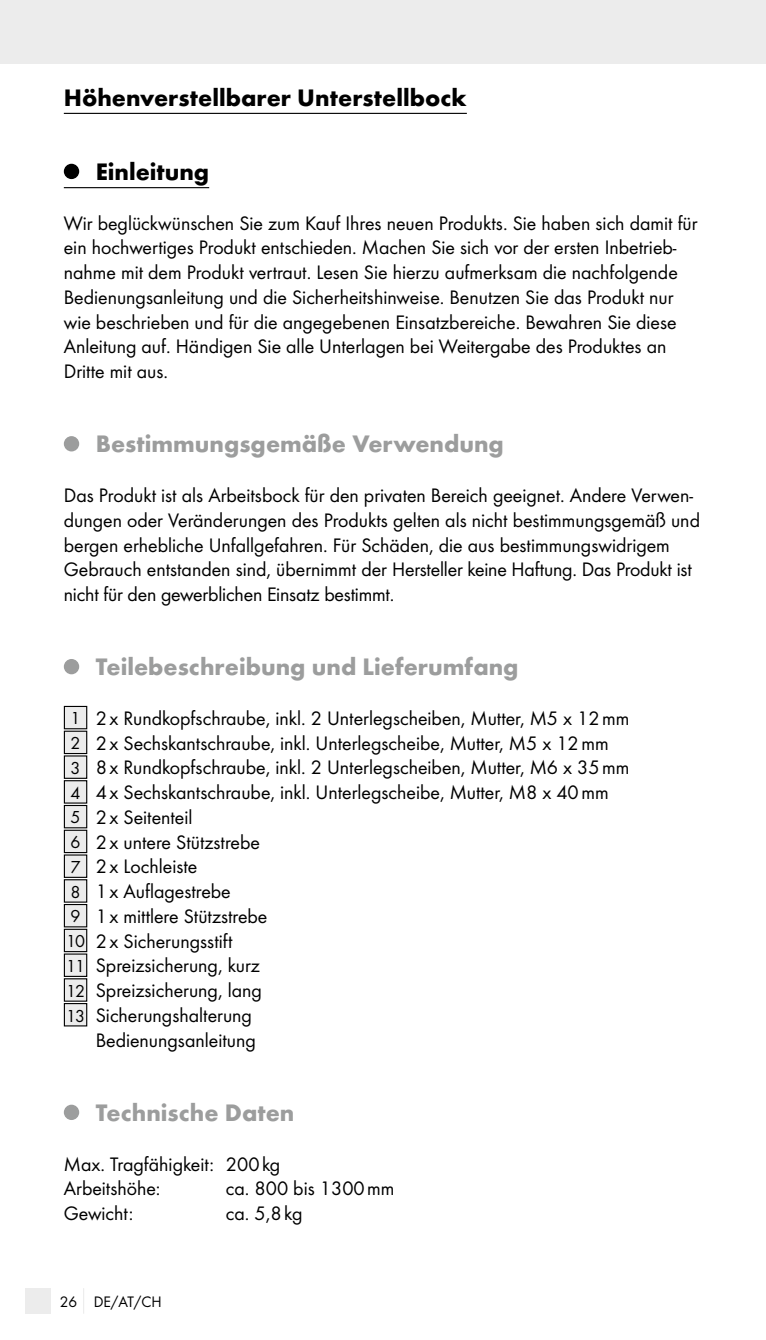
<style>
.page{position:relative;width:766px;height:1340px;background:#fff}
.page>*{position:absolute;margin:0;border:0;box-sizing:border-box;transform-origin:0 0}
.t1{font:700 24.75px "Futura";color:#9c9d9d}
.t2{font:700 24.75px "Futura";color:#000}
.t3{font:20.25px/24.8px "Futura Boo";color:#000}
.t4{font:15.75px "Futura Boo";color:#000}
.s1{font-size:18px}
</style>
<div class="page">
<div style="left:0;top:0;width:765px;height:64px;background:#ececec"></div>
<div style="left:26px;top:1288px;width:25px;height:25px;background:#ececec"></div>
<svg style="left:83px;top:1288px;width:1px;height:25px"></svg>
<hr style="left:64px;top:113px;width:402px;height:1px;background:#000">
<hr style="left:64px;top:187px;width:145px;height:1px;background:#000">
<div style="left:64px;top:164px;width:15px;height:15px;background:#000;border-radius:50%"></div>
<div style="left:64px;top:436px;width:15px;height:15px;background:#9c9d9d;border-radius:50%"></div>
<div style="left:64px;top:659px;width:15px;height:15px;background:#9c9d9d;border-radius:50%"></div>
<div style="left:64px;top:706px;width:23px;height:22px;background:#ececec"></div>
<div style="left:64px;top:706px;width:23px;height:23px;border:1px solid #000"></div>
<div style="left:64px;top:731px;width:23px;height:22px;background:#ececec"></div>
<div style="left:64px;top:730px;width:23px;height:24px;border:1px solid #000"></div>
<div style="left:64px;top:756px;width:23px;height:22px;background:#ececec"></div>
<div style="left:64px;top:755px;width:23px;height:24px;border:1px solid #000"></div>
<div style="left:64px;top:780px;width:23px;height:23px;background:#ececec"></div>
<div style="left:64px;top:780px;width:23px;height:23px;border:1px solid #000"></div>
<div style="left:64px;top:805px;width:23px;height:22px;background:#ececec"></div>
<div style="left:64px;top:805px;width:23px;height:23px;border:1px solid #000"></div>
<div style="left:64px;top:830px;width:23px;height:22px;background:#ececec"></div>
<div style="left:64px;top:829px;width:23px;height:24px;border:1px solid #000"></div>
<div style="left:64px;top:855px;width:23px;height:22px;background:#ececec"></div>
<div style="left:64px;top:854px;width:23px;height:24px;border:1px solid #000"></div>
<div style="left:64px;top:879px;width:23px;height:23px;background:#ececec"></div>
<div style="left:64px;top:879px;width:23px;height:23px;border:1px solid #000"></div>
<div style="left:64px;top:904px;width:23px;height:22px;background:#ececec"></div>
<div style="left:64px;top:904px;width:23px;height:23px;border:1px solid #000"></div>
<div style="left:64px;top:929px;width:23px;height:22px;background:#ececec"></div>
<div style="left:64px;top:928px;width:23px;height:24px;border:1px solid #000"></div>
<div style="left:64px;top:954px;width:23px;height:22px;background:#ececec"></div>
<div style="left:64px;top:953px;width:23px;height:24px;border:1px solid #000"></div>
<div style="left:64px;top:978px;width:23px;height:23px;background:#ececec"></div>
<div style="left:64px;top:978px;width:23px;height:23px;border:1px solid #000"></div>
<div style="left:64px;top:1003px;width:23px;height:22px;background:#ececec"></div>
<div style="left:64px;top:1003px;width:23px;height:23px;border:1px solid #000"></div>
<div style="left:64px;top:1104px;width:15px;height:16px;background:#9c9d9d;border-radius:50%"></div>
<p class="t2" style="left:64px;top:82px;width:404px">Höhenverstellbarer Unterstellbock</p>
<p class="t2" style="left:96px;top:156px;width:115px">Einleitung</p>
<p class="t3" style="left:64px;top:210px;width:635px">Wir beglückwünschen Sie zum Kauf Ihres neuen Produkts. Sie haben sich damit für ein hochwertiges Produkt entschieden. Machen Sie sich vor der ersten Inbetrieb&shy;nahme mit dem Produkt vertraut. Lesen Sie hierzu aufmerksam die nachfolgende Bedienungsanleitung und die Sicherheitshinweise. Benutzen Sie das Produkt nur wie beschrieben und für die angegebenen Einsatzbereiche. Bewahren Sie diese Anleitung auf. Händigen Sie alle Unterlagen bei Weitergabe des Produktes an Dritte mit aus.</p>
<p class="t1" style="left:96px;top:429px;width:409px">Bestimmungsgemäße Verwendung</p>
<p class="t3" style="left:64px;top:483px;width:637px">Das Produkt ist als Arbeitsbock für den privaten Bereich geeignet. Andere Verwen&shy;dungen oder Veränderungen des Produkts gelten als nicht bestimmungsgemäß und bergen erhebliche Unfallgefahren. Für Schäden, die aus bestimmungswidrigem Gebrauch entstanden sind, übernimmt der Hersteller keine Haftung. Das Produkt ist nicht für den gewerblichen Einsatz bestimmt.</p>
<p class="t1" style="left:96px;top:651px;width:424px">Teilebeschreibung und Lieferumfang</p>
<p class="t3" style="left:71px;top:705px;width:560px"><span class="s1">1</span> 2x Rundkopfschraube, inkl. 2 Unterlegscheiben, Mutter, M5 x 12mm</p>
<p class="t3" style="left:71px;top:730px;width:539px"><span class="s1">2</span> 2x Sechskantschraube, inkl. Unterlegscheibe, Mutter, M5 x 12mm</p>
<p class="t3" style="left:71px;top:755px;width:560px"><span class="s1">3</span> 8x Rundkopfschraube, inkl. 2 Unterlegscheiben, Mutter, M6 x 35mm</p>
<p class="t3" style="left:71px;top:780px;width:539px"><span class="s1">4</span> 4x Sechskantschraube, inkl. Unterlegscheibe, Mutter, M8 x 40mm</p>
<p class="t3" style="left:71px;top:804px;width:123px"><span class="s1">5</span> 2x Seitenteil</p>
<p class="t3" style="left:71px;top:829px;width:191px"><span class="s1">6</span> 2x untere Stützstrebe</p>
<p class="t3" style="left:71px;top:854px;width:128px"><span class="s1">7</span> 2x Lochleiste</p>
<p class="t3" style="left:71px;top:879px;width:162px"><span class="s1">8</span> 1x Auflagestrebe</p>
<p class="t3" style="left:71px;top:903px;width:198px"><span class="s1">9</span> 1x mittlere Stützstrebe</p>
<p class="t3" style="left:66px;top:928px;width:168px"><span class="s1">10</span> 2x Sicherungsstift</p>
<p class="t3" style="left:66px;top:953px;width:195px"><span class="s1">11</span> Spreizsicherung, kurz</p>
<p class="t3" style="left:66px;top:978px;width:197px"><span class="s1">12</span> Spreizsicherung, lang</p>
<p class="t3" style="left:66px;top:1002px;width:187px"><span class="s1">13</span> Sicherungshalterung</p>
<p class="t3" style="left:96px;top:1027px;width:161px">Bedienungsanleitung</p>
<p class="t1" style="left:96px;top:1097px;width:200px">Technische Daten</p>
<p class="t3" style="left:64px;top:1151px;width:218px">Max. Tragfähigkeit: 200kg<br>Arbeitshöhe:</p>
<p class="t3" style="left:226px;top:1175px;width:170px">ca. 800 bis 1300mm</p>
<p class="t3" style="left:64px;top:1200px;width:71px">Gewicht:</p>
<p class="t3" style="left:226px;top:1200px;width:78px">ca. 5,8kg</p>
<p class="t4" style="left:60px;top:1292px;width:103px">26 DE/AT/CH</p>
</div>
